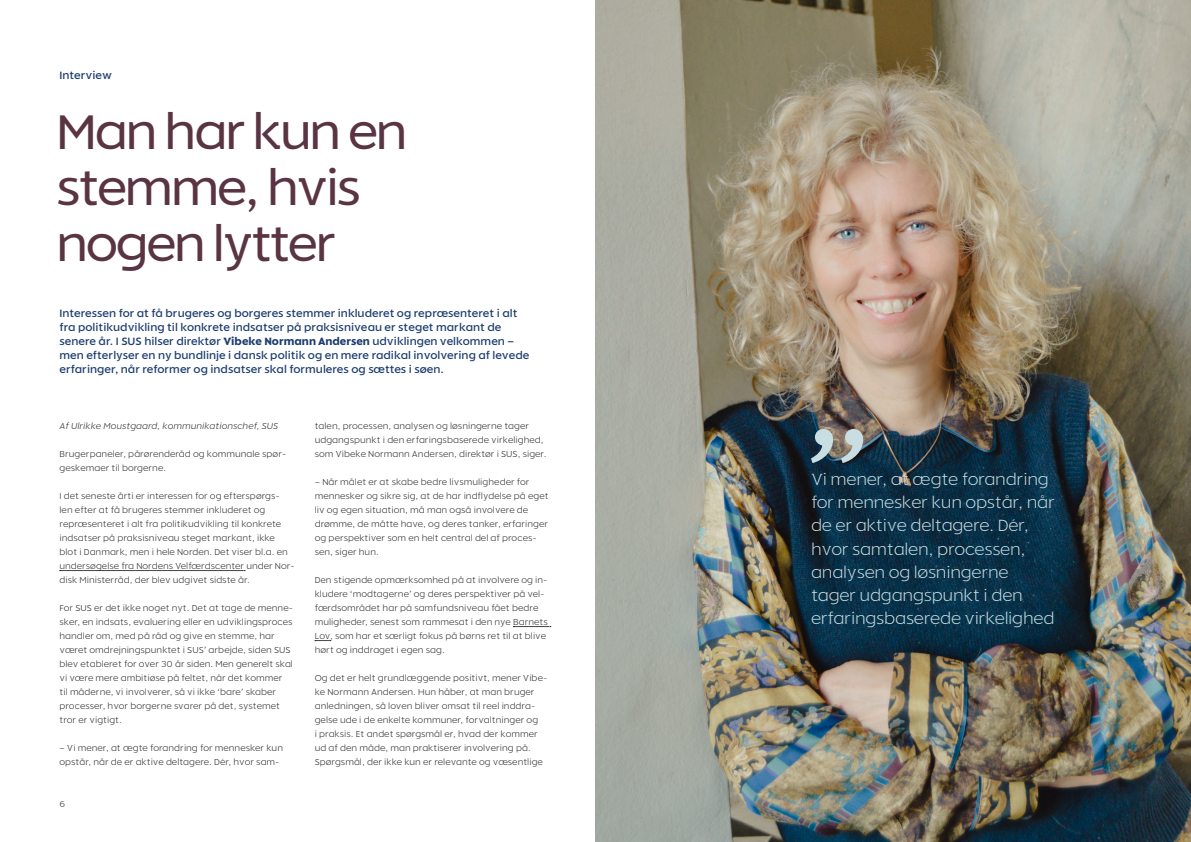
<style>
.page{position:relative;width:1191px;height:842px;background:#fff}
.page>*{position:absolute;margin:0;border:0;box-sizing:border-box;transform-origin:0 0}
.t1{font:48px/56px "Rodia";letter-spacing:-.055em;color:#5a3442}
.citater_v24{font:300 16px/23.3px "Rodia";letter-spacing:-.02em;color:#c9dee3}
.manchet{font:500 10.5px/14px "Rodia";color:#1c3c6f}
.trompet{font:500 10.5px "Rodia";color:#1c3c6f}
.brødtxt{font:300 8.5px/14px "Rodia";color:#231f20}
.brødtxt-2{font:italic 300 8.5px "Rodia";color:#231f20}
.s1{font-weight:700}
</style>
<div class="page">
<img style="left:595px;top:0;width:596px;height:842px">
<svg style="left:60px;top:570px;width:185px;height:1px"></svg>
<svg style="left:513px;top:626px;width:38px;height:1px"></svg>
<svg style="left:315px;top:640px;width:16px;height:1px"></svg>
<svg style="left:811px;top:429px;width:52px;height:34px"></svg>
<p class="trompet" style="left:60px;top:69px;width:54px">Interview</p>
<p class="t1" style="left:56px;top:104px;width:353px">Man har kun en stemme, hvis nogen lytter</p>
<p class="manchet" style="left:60px;top:306px;width:471px">Interessen for at få brugeres og borgeres stemmer inkluderet og repræsenteret i alt fra politikudvikling til konkrete indsatser på praksisniveau er steget markant de senere år. I SUS hilser direktør <span class="s1">Vibeke Normann Andersen</span> udviklingen velkommen – men efterlyser en ny bundlinje i dansk politik og en mere radikal involvering af levede erfaringer, når reformer og indsatser skal formuleres og sættes i søen.</p>
<p class="brødtxt-2" style="left:60px;top:421px;width:220px">Af Ulrikke Moustgaard, kommunikationschef, SUS</p>
<p class="brødtxt" style="left:60px;top:447px;width:228px">Brugerpaneler, pårørenderåd og kommunale spør&shy;geskemaer til borgerne.</p>
<p class="brødtxt" style="left:60px;top:489px;width:237px">I det seneste årti er interessen for og efterspørgs&shy;len efter at få brugeres stemmer inkluderet og repræsenteret i alt fra politikudvikling til konkrete indsatser på praksisniveau steget markant, ikke<br>blot i Danmark, men i hele Norden. Det viser bl.a. en undersøgelse fra Nordens Velfærdscenter under Nor&shy;disk Ministerråd, der blev udgivet sidste år.</p>
<p class="brødtxt" style="left:60px;top:601px;width:235px">For SUS er det ikke noget nyt. Det at tage de menne&shy;sker, en indsats, evaluering eller en udviklingsproces handler om, med på råd og give en stemme, har været omdrejningspunktet i SUS’ arbejde, siden SUS blev etableret for over 30 år siden. Men generelt skal vi være mere ambitiøse på feltet, når det kommer</p>
<p class="brødtxt" style="left:60px;top:685px;width:222px">til måderne, vi involverer, så vi ikke ‘bare’ skaber processer, hvor borgerne svarer på det, systemet tror er vigtigt.</p>
<p class="brødtxt" style="left:60px;top:741px;width:225px">– Vi mener, at ægte forandring for mennesker kun opstår, når de er aktive deltagere. Dér, hvor sam-</p>
<p class="brødtxt" style="left:60px;top:797px;width:7px">6</p>
<p class="brødtxt" style="left:315px;top:419px;width:233px">talen, processen, analysen og løsningerne tager udgangspunkt i den erfaringsbaserede virkelighed, som Vibeke Normann Andersen, direktør i SUS, siger.</p>
<p class="brødtxt" style="left:315px;top:475px;width:235px">– Når målet er at skabe bedre livsmuligheder for mennesker og sikre sig, at de har indflydelse på eget liv og egen situation, må man også involvere de drømme, de måtte have, og deres tanker, erfaringer og perspektiver som en helt central del af proces&shy;sen, siger hun.</p>
<p class="brødtxt" style="left:315px;top:573px;width:234px">Den stigende opmærksomhed på at involvere og in&shy;kludere ‘modtagerne’ og deres perspektiver på vel&shy;færdsområdet har på samfundsniveau fået bedre</p>
<p class="brødtxt" style="left:315px;top:615px;width:234px">muligheder, senest som rammesat i den nye Barnets<br>Lov, som har et særligt fokus på børns ret til at blive hørt og inddraget i egen sag.</p>
<p class="brødtxt" style="left:315px;top:671px;width:234px">Og det er helt grundlæggende positivt, mener Vibe&shy;ke Normann Andersen. Hun håber, at man bruger</p>
<p class="brødtxt" style="left:315px;top:699px;width:230px">anledningen, så loven bliver omsat til reel inddra&shy;gelse ude i de enkelte kommuner, forvaltninger og<br>i praksis. Et andet spørgsmål er, hvad der kommer ud af den måde, man praktiserer involvering på.<br>Spørgsmål, der ikke kun er relevante og væsentlige</p>
<p class="citater_v24" style="left:811px;top:467px;width:246px">Vi mener, at ægte forandring for mennesker kun opstår, når de er aktive deltagere. Dér, hvor samtalen, processen, analysen og løsningerne tager udgangspunkt i den erfaringsbaserede virkelighed</p>
</div>
